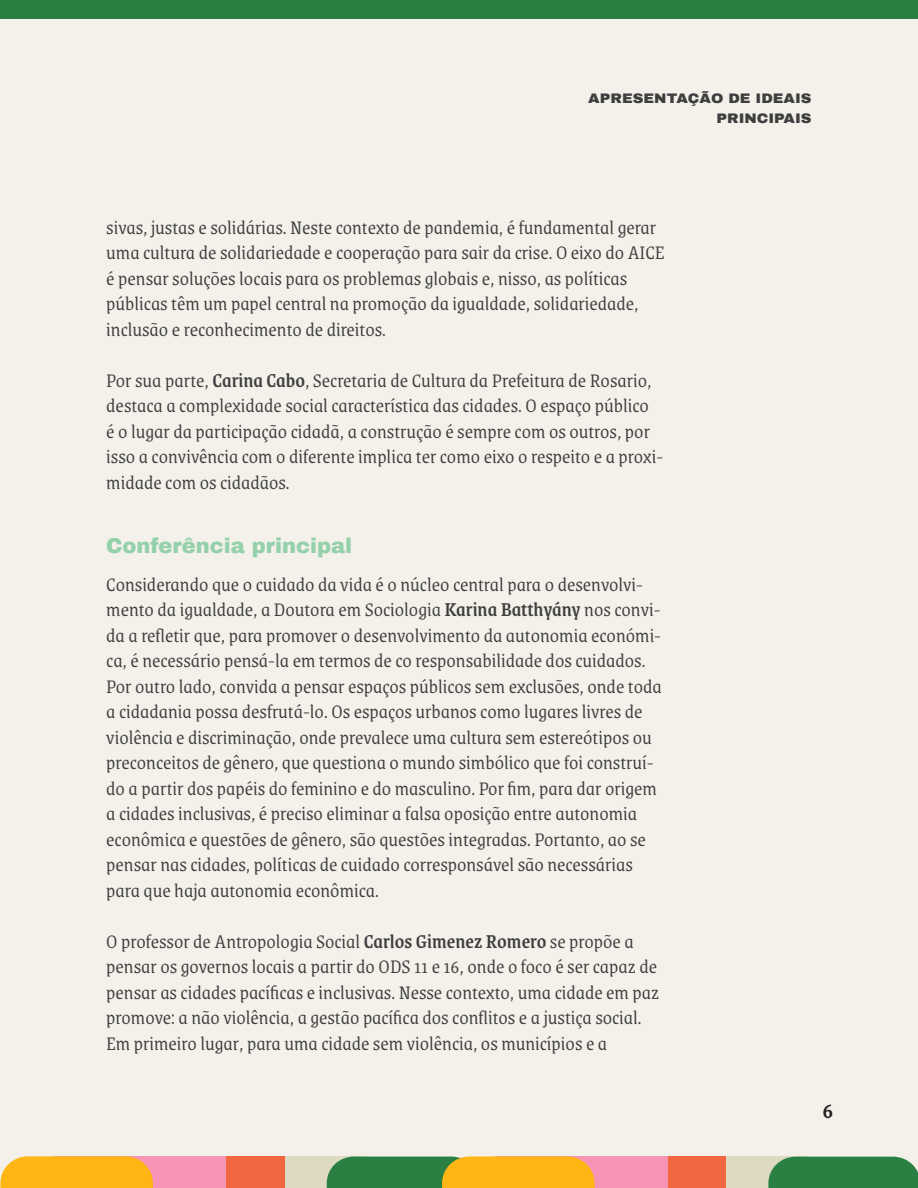
<style>
.page{position:relative;width:918px;height:1188px;background:#fff}
.page>*{position:absolute;margin:0;border:0;box-sizing:border-box;transform-origin:0 0}
.t1{font:500 24px "Grenze";color:#231f20}
.t2{font:300 21px/25.5px "Grenze";color:#3e3e3f}
.t3{font:900 21px "Archivo";color:#94d1ab}
.t4{font:900 13.5px/19.5px "Archivo";color:#3e3e3f;text-align:right;scale:1.1 1}
.s1{font-weight:500}
</style>
<div class="page">
<div style="left:0;top:0;width:918px;height:1187px;background:#f3f1e9"></div>
<div style="left:110px;top:1157px;width:257px;height:31px;background:#ded9c2"></div>
<div style="left:112px;top:1157px;width:172px;height:31px;background:#f26640"></div>
<div style="left:53px;top:1157px;width:172px;height:31px;background:#f594b5"></div>
<svg style="left:1px;top:1156px;width:152px;height:32px;background:#feb521"></svg>
<div style="left:552px;top:1157px;width:257px;height:31px;background:#ded9c2"></div>
<div style="left:768px;top:1157px;width:150px;height:31px;background:#298042"></div>
<div style="left:554px;top:1157px;width:172px;height:31px;background:#f26640"></div>
<div style="left:495px;top:1157px;width:172px;height:31px;background:#f594b5"></div>
<svg style="left:327px;top:1156px;width:268px;height:32px;background:#a39f30"></svg>
<div style="left:0;top:0;width:918px;height:18px;background:#298042"></div>
<p class="t4" style="left:588px;top:89px;width:205px">APRESENTAÇÃO DE IDEAIS<br>PRINCIPAIS</p>
<p class="t2" style="left:106px;top:213px;width:560px">sivas, justas e solidárias. Neste contexto de pandemia, é fundamental gerar uma cultura de solidariedade e cooperação para sair da crise. O eixo do AICE é pensar soluções locais para os problemas globais e, nisso, as políticas públicas têm um papel central na promoção da igualdade, solidariedade, inclusão e reconhecimento de direitos.</p>
<p class="t2" style="left:106px;top:366px;width:558px">Por sua parte, <span class="s1">Carina Cabo</span>, Secretaria de Cultura da Prefeitura de Rosario, destaca a complexidade social característica das cidades. O espaço público<br>é o lugar da participação cidadã, a construção é sempre com os outros, por isso a convivência com o diferente implica ter como eixo o respeito e a proxi&shy;midade com os cidadãos.</p>
<p class="t3" style="left:106px;top:532px;width:247px">Conferência principal</p>
<p class="t2" style="left:106px;top:570px;width:556px">Considerando que o cuidado da vida é o núcleo central para o desenvolvi&shy;mento da igualdade, a Doutora em Sociologia <span class="s1">Karina Batthyány</span> nos convi&shy;da a refletir que, para promover o desenvolvimento da autonomia económi&shy;ca, é necessário pensá-la em termos de co responsabilidade dos cuidados.</p>
<p class="t2" style="left:106px;top:672px;width:557px">Por outro lado, convida a pensar espaços públicos sem exclusões, onde toda a cidadania possa desfrutá-lo. Os espaços urbanos como lugares livres de violência e discriminação, onde prevalece uma cultura sem estereótipos ou preconceitos de gênero, que questiona o mundo simbólico que foi construí&shy;do a partir dos papéis do feminino e do masculino. Por fim, para dar origem a cidades inclusivas, é preciso eliminar a falsa oposição entre autonomia econômica e questões de gênero, são questões integradas. Portanto, ao se pensar nas cidades, políticas de cuidado corresponsável são necessárias para que haja autonomia econômica.</p>
<p class="t2" style="left:106px;top:927px;width:554px">O professor de Antropologia Social <span class="s1">Carlos Gimenez Romero</span> se propõe a pensar os governos locais a partir do ODS 11 e 16, onde o foco é ser capaz de pensar as cidades pacíficas e inclusivas. Nesse contexto, uma cidade em paz promove: a não violência, a gestão pacífica dos conflitos e a justiça social.</p>
<p class="t2" style="left:106px;top:1029px;width:502px">Em primeiro lugar, para uma cidade sem violência, os municípios e a</p>
<p class="t1" style="left:823px;top:1093px;width:12px">6</p>
</div>
